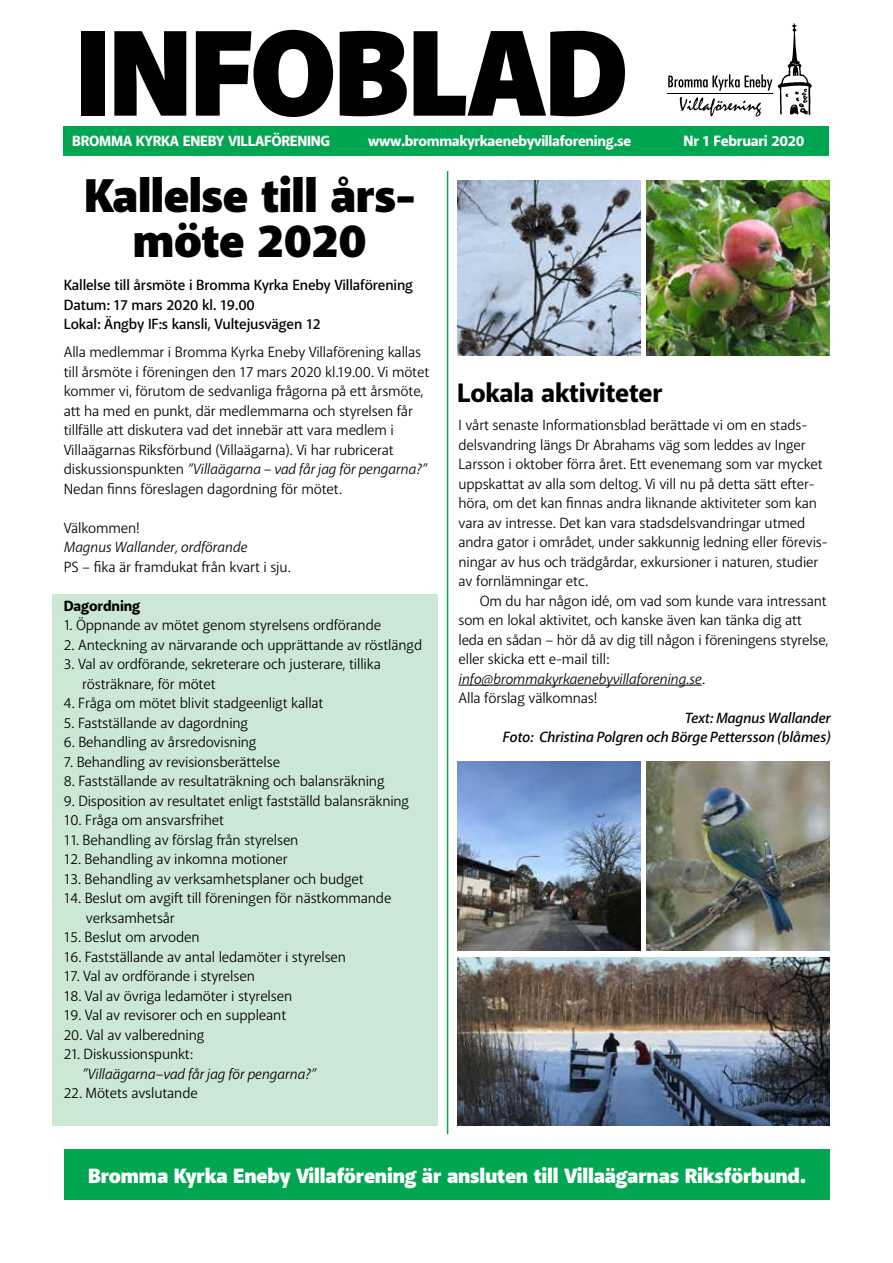
<style>
.page{position:relative;width:893px;height:1263px;background:#fff}
.page>*{position:absolute;margin:0;border:0;box-sizing:border-box;transform-origin:0 0}
.t1{font:900 48px/45px "Akagi Pro";letter-spacing:-.01em;color:#000;text-align:center}
.t2{font:800 27px "Akagi Pro";letter-spacing:-.01em;color:#000}
.t3{font:900 21px "Akagi Pro";letter-spacing:-.01em;color:#fff}
.t4{font:800 15.15px "Akagi Pro";letter-spacing:-.02em;color:#fff}
.t5{font:15px/19.5px "Akagi Pro";letter-spacing:-.01em;color:#000}
.t6{font:600 15px/19.5px "Akagi Pro";letter-spacing:-.01em;color:#000}
.t7{font:italic 600 15px/19.5px "Akagi Pro";letter-spacing:-.01em;color:#000;text-align:right}
.t8{font:800 15px "Akagi Pro";letter-spacing:-.02em;color:#fff}
.t9{font:italic 15px "Akagi Pro";letter-spacing:-.01em;color:#000}
.t10{font:800 15px "Akagi Pro";letter-spacing:-.01em;color:#000}
.s1{font-style:italic}
</style>
<div class="page">
<div style="left:52px;top:594px;width:386px;height:531px;background:#cce7d3"></div>
<hr style="left:458px;top:685px;width:244px;height:1px;background:#000">
<div style="left:64px;top:126px;width:765px;height:30px;background:#00a651"></div>
<hr style="left:667px;top:93px;width:106px;height:1px;background:#000">
<svg style="left:668px;top:23px;width:144px;height:94px"></svg>
<div style="left:64px;top:1149px;width:766px;height:50px;background:#00a651"></div>
<div style="left:81px;top:31px;width:24px;height:85px;background:#000"></div>
<svg style="left:114px;top:31px;width:72px;height:85px"></svg>
<svg style="left:196px;top:30px;width:137px;height:87px"></svg>
<svg style="left:340px;top:31px;width:67px;height:85px"></svg>
<svg style="left:414px;top:31px;width:211px;height:85px"></svg>
<hr style="left:447px;top:171px;width:1px;height:963px;background:#00a651">
<img style="left:457px;top:957px;width:372px;height:168px">
<img style="left:457px;top:180px;width:183px;height:175px">
<img style="left:457px;top:761px;width:183px;height:189px">
<img style="left:646px;top:180px;width:183px;height:175px">
<img style="left:646px;top:761px;width:183px;height:189px">
<p class="t8" style="left:72px;top:132px;width:259px">BROMMA KYRKA ENEBY VILLAFÖRENING</p>
<p class="t8" style="left:368px;top:132px;width:265px">www.brommakyrkaenebyvillaforening.se</p>
<h1 class="t1" style="left:84px;top:175px;width:333px">Kallelse till års&shy;möte 2020</h1>
<p class="t6" style="left:64px;top:276px;width:351px">Kallelse till årsmöte i Bromma Kyrka Eneby Villaförening<br>Datum: 17 mars 2020 kl. 19.00<br>Lokal: Ängby IF:s kansli, Vultejusvägen 12</p>
<p class="t4" style="left:684px;top:131px;width:122px">Nr 1 Februari 2020</p>
<p class="t5" style="left:64px;top:343px;width:367px">Alla medlemmar i Bromma Kyrka Eneby Villaförening kallas till årsmöte i föreningen den 17 mars 2020 kl.19.00. Vi mötet kommer vi, förutom de sedvanliga frågorna på ett årsmöte, att ha med en punkt, där medlemmarna och styrelsen får tillfälle att diskutera vad det innebär att vara medlem i Villaägarnas Riksförbund (Villaägarna). Vi har rubricerat diskussionspunkten <span class="s1">”Villaägarna – vad får jag för pengarna?” </span>Nedan finns föreslagen dagordning för mötet.</p>
<p class="t5" style="left:64px;top:518px;width:78px">Välkommen!</p>
<p class="t9" style="left:64px;top:538px;width:185px">Magnus Wallander, ordförande</p>
<p class="t5" style="left:64px;top:557px;width:229px">PS – fika är framdukat från kvart i sju.</p>
<p class="t10" style="left:64px;top:597px;width:78px">Dagordning</p>
<p class="t5" style="left:64px;top:616px;width:319px">1. Öppnande av mötet genom styrelsens ordförande</p>
<p class="t5" style="left:64px;top:635px;width:360px">2. Anteckning av närvarande och upprättande av röstlängd</p>
<p class="t5" style="left:82px;top:655px;width:300px;text-indent:-18px">3. Val av ordförande, sekreterare och justerare, tillika rösträknare, för mötet</p>
<p class="t5" style="left:64px;top:694px;width:261px">4. Fråga om mötet blivit stadgeenligt kallat</p>
<p class="t5" style="left:64px;top:713px;width:186px">5. Fastställande av dagordning</p>
<p class="t5" style="left:64px;top:733px;width:194px">6. Behandling av årsredovisning</p>
<p class="t5" style="left:64px;top:752px;width:218px">7. Behandling av revisionsberättelse</p>
<p class="t5" style="left:64px;top:772px;width:322px">8. Fastställande av resultaträkning och balansräkning</p>
<p class="t5" style="left:64px;top:791px;width:347px">9. Disposition av resultatet enligt fastställd balansräkning</p>
<p class="t5" style="left:64px;top:811px;width:162px">10. Fråga om ansvarsfrihet</p>
<p class="t5" style="left:64px;top:830px;width:236px">11. Behandling av förslag från styrelsen</p>
<p class="t5" style="left:64px;top:850px;width:226px">12. Behandling av inkomna motioner</p>
<p class="t5" style="left:64px;top:869px;width:301px">13. Behandling av verksamhetsplaner och budget</p>
<p class="t5" style="left:86px;top:889px;width:307px;text-indent:-22px">14. Beslut om avgift till föreningen för nästkommande verksamhetsår</p>
<p class="t5" style="left:64px;top:928px;width:137px">15. Beslut om arvoden</p>
<p class="t5" style="left:64px;top:947px;width:284px">16. Fastställande av antal ledamöter i styrelsen</p>
<p class="t5" style="left:64px;top:967px;width:193px">17. Val av ordförande i styrelsen</p>
<p class="t5" style="left:64px;top:986px;width:230px">18. Val av övriga ledamöter i styrelsen</p>
<p class="t5" style="left:64px;top:1006px;width:224px">19. Val av revisorer och en suppleant</p>
<p class="t5" style="left:64px;top:1025px;width:142px">20. Val av valberedning</p>
<p class="t5" style="left:64px;top:1045px;width:131px">21. Diskussionspunkt:</p>
<p class="t9" style="left:82px;top:1065px;width:236px">”Villaägarna–vad får jag för pengarna?”</p>
<p class="t5" style="left:64px;top:1084px;width:136px">22. Mötets avslutande</p>
<h2 class="t2" style="left:457px;top:376px;width:207px">Lokala aktiviteter</h2>
<p class="t5" style="left:458px;top:415px;width:371px">I vårt senaste Informationsblad berättade vi om en stads&shy;delsvandring längs Dr Abrahams väg som leddes av Inger Larsson i oktober förra året. Ett evenemang som var mycket uppskattat av alla som deltog. Vi vill nu på detta sätt efter&shy;höra, om det kan finnas andra liknande aktiviteter som kan vara av intresse. Det kan vara stadsdelsvandringar utmed andra gator i området, under sakkunnig ledning eller förevis&shy;ningar av hus och trädgårdar, exkursioner i naturen, studier av fornlämningar etc.</p>
<p class="t5" style="left:458px;top:591px;width:371px;text-indent:21px">Om du har någon idé, om vad som kunde vara intressant som en lokal aktivitet, och kanske även kan tänka dig att leda en sådan – hör då av dig till någon i föreningens styrelse, eller skicka ett e-mail till: <span class="s1">info@brommakyrkaenebyvillaforening.se</span>.<br>Alla förslag välkomnas!</p>
<p class="t7" style="left:503px;top:708px;width:329px">Text: Magnus Wallander<br>Foto: Christina Polgren och Börge Pettersson (blåmes)</p>
<h3 class="t3" style="left:88px;top:1163px;width:719px">Bromma Kyrka Eneby Villaförening är ansluten till Villaägarnas Riksförbund.</h3>
</div>
